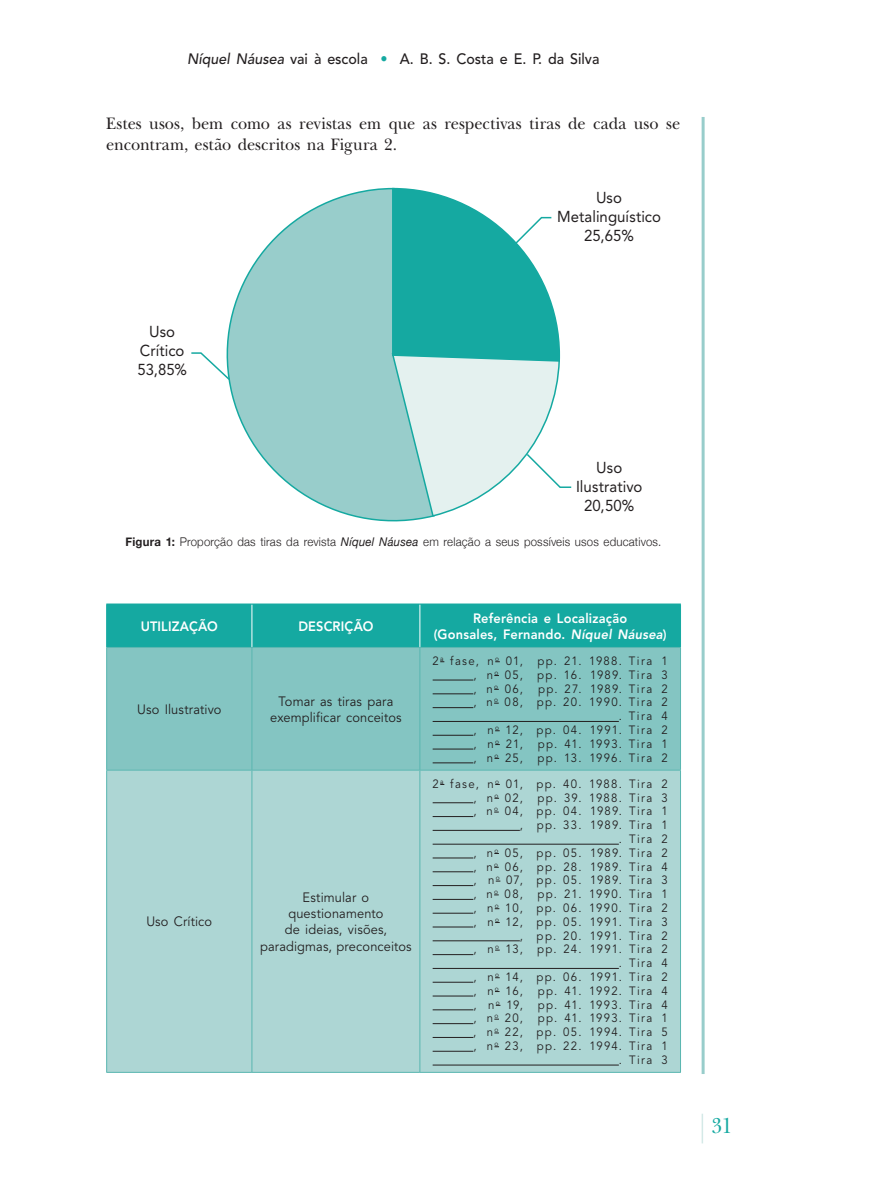
<style>
.page{position:relative;width:893px;height:1191px;background:#fff}
.page>*{position:absolute;margin:0;border:0;box-sizing:border-box;transform-origin:0 0}
.t1{font:22.5px "New Baskerville Std";color:#15a9a1;scale:.9 1}
.t2{font:17.25px/21.8px "New Baskerville Std";letter-spacing:.005em;color:#231f20;scale:.95 1}
.t3{font:15.75px/18.9px "Avenir LT Std";color:#231f20;text-align:center;scale:.95 1}
.t4{font:500 15px "Avenir LT Std";color:#231f20;scale:.95 1}
.t5{font:13.5px/16.2px "Avenir LT Std";letter-spacing:.01em;color:#231f20;text-align:center;scale:.95 1}
.t6{font:800 13.5px/16.2px "Avenir LT Std";letter-spacing:.015em;color:#fff;text-align:center;scale:.95 1}
.t7{font:12px/13.8px "Avenir LT Std";letter-spacing:.12em;color:#231f20;text-align:right;scale:.95 1}
.t8{font:300 12px "Helvetica Neue";letter-spacing:.015em;color:#231f20;scale:.95 1}
.s1{font-style:italic}
.s2{color:#15a9a1}
.s3{font-weight:700}
.s4{font-weight:400;font-style:italic}
</style>
<div class="page">
<hr style="left:702px;top:117px;width:3px;height:957px;background:#98cdcb">
<hr style="left:702px;top:1113px;width:1px;height:30px;background:#d4e9e7">
<div style="left:107px;top:604px;width:573px;height:43px;background:#15a9a1"></div>
<div style="left:107px;top:648px;width:573px;height:122px;background:#84c5c2"></div>
<div style="left:107px;top:771px;width:573px;height:301px;background:#add6d4"></div>
<hr style="left:252px;top:604px;width:1px;height:43px;background:#fff">
<hr style="left:419px;top:604px;width:1px;height:43px;background:#fff">
<hr style="left:106px;top:604px;width:1px;height:43px;background:#15a9a1">
<hr style="left:106px;top:603px;width:146px;height:1px;background:#15a9a1">
<hr style="left:252px;top:603px;width:168px;height:1px;background:#15a9a1">
<hr style="left:420px;top:603px;width:261px;height:1px;background:#15a9a1">
<hr style="left:680px;top:604px;width:1px;height:43px;background:#15a9a1">
<hr style="left:106px;top:648px;width:1px;height:122px;background:#59b6b0">
<hr style="left:106px;top:647px;width:146px;height:1px;background:#59b6b0">
<hr style="left:252px;top:647px;width:168px;height:1px;background:#59b6b0">
<hr style="left:252px;top:648px;width:1px;height:122px;background:#59b6b0">
<hr style="left:419px;top:648px;width:1px;height:122px;background:#59b6b0">
<hr style="left:420px;top:647px;width:261px;height:1px;background:#59b6b0">
<hr style="left:680px;top:648px;width:1px;height:122px;background:#59b6b0">
<hr style="left:106px;top:770px;width:1px;height:302px;background:#59b6b0">
<hr style="left:106px;top:770px;width:146px;height:1px;background:#59b6b0">
<hr style="left:252px;top:770px;width:168px;height:1px;background:#59b6b0">
<hr style="left:252px;top:770px;width:1px;height:302px;background:#59b6b0">
<hr style="left:419px;top:770px;width:1px;height:302px;background:#59b6b0">
<hr style="left:420px;top:770px;width:261px;height:1px;background:#59b6b0">
<hr style="left:680px;top:770px;width:1px;height:302px;background:#59b6b0">
<hr style="left:106px;top:1072px;width:146px;height:1px;background:#59b6b0">
<hr style="left:252px;top:1072px;width:168px;height:1px;background:#59b6b0">
<hr style="left:420px;top:1072px;width:261px;height:1px;background:#59b6b0">
<hr style="left:433px;top:679px;width:40px;height:1px;background:#231f20">
<hr style="left:433px;top:693px;width:40px;height:1px;background:#231f20">
<hr style="left:433px;top:707px;width:40px;height:1px;background:#231f20">
<hr style="left:433px;top:721px;width:186px;height:1px;background:#231f20">
<hr style="left:433px;top:735px;width:40px;height:1px;background:#231f20">
<hr style="left:433px;top:748px;width:40px;height:1px;background:#231f20">
<hr style="left:433px;top:762px;width:40px;height:1px;background:#231f20">
<hr style="left:433px;top:802px;width:40px;height:1px;background:#231f20">
<hr style="left:433px;top:816px;width:40px;height:1px;background:#231f20">
<hr style="left:433px;top:830px;width:87px;height:1px;background:#231f20">
<hr style="left:433px;top:843px;width:186px;height:1px;background:#231f20">
<hr style="left:433px;top:857px;width:40px;height:1px;background:#231f20">
<hr style="left:433px;top:871px;width:40px;height:1px;background:#231f20">
<hr style="left:433px;top:885px;width:40px;height:1px;background:#231f20">
<hr style="left:433px;top:899px;width:40px;height:1px;background:#231f20">
<hr style="left:433px;top:912px;width:40px;height:1px;background:#231f20">
<hr style="left:433px;top:926px;width:40px;height:1px;background:#231f20">
<hr style="left:433px;top:940px;width:87px;height:1px;background:#231f20">
<hr style="left:433px;top:954px;width:40px;height:1px;background:#231f20">
<hr style="left:433px;top:968px;width:186px;height:1px;background:#231f20">
<hr style="left:433px;top:981px;width:40px;height:1px;background:#231f20">
<hr style="left:433px;top:995px;width:40px;height:1px;background:#231f20">
<hr style="left:433px;top:1009px;width:40px;height:1px;background:#231f20">
<hr style="left:433px;top:1023px;width:40px;height:1px;background:#231f20">
<hr style="left:433px;top:1037px;width:40px;height:1px;background:#231f20">
<hr style="left:433px;top:1050px;width:40px;height:1px;background:#231f20">
<hr style="left:433px;top:1064px;width:186px;height:1px;background:#231f20">
<svg style="left:226px;top:187px;width:206px;height:335px"></svg>
<svg style="left:391px;top:187px;width:181px;height:330px"></svg>
<svg style="left:191px;top:351px;width:40px;height:30px"></svg>
<p class="t4" style="left:187px;top:50px;width:435px"><span class="s1">Níquel Náusea</span> vai à escola <span class="s2">•</span> A. B. S. Costa e E. P. da Silva</p>
<h2 class="t2" style="left:106px;top:112px;width:606px">Estes usos, bem como as revistas em que as respectivas tiras de cada uso se encontram, estão descritos na Figura 2.</h2>
<h3 class="t3" style="left:137px;top:322px;width:54px">Uso<br>Crítico<br>53,85%</h3>
<h3 class="t3" style="left:557px;top:188px;width:111px">Uso<br>Metalinguístico<br>25,65%</h3>
<h3 class="t3" style="left:576px;top:458px;width:71px">Uso<br>I lustrativo<br>20,50%</h3>
<p class="t8" style="left:125px;top:531px;width:565px"><span class="s3">Figura 1:</span> Proporção das tiras da revista <span class="s4">Níquel Náusea</span> em relação a seus possíveis usos educativos.</p>
<p class="t6" style="left:141px;top:618px;width:9px">utilização</p>
<p class="t6" style="left:298px;top:618px;width:20px">Descrição</p>
<p class="t6" style="left:434px;top:610px;width:246px">Referência e Localização<br>(Gonsales, Fernando. <span class="s1">Níquel Náusea</span>)</p>
<p class="t5" style="left:137px;top:701px;width:90px">Uso Ilustrativo</p>
<p class="t5" style="left:270px;top:693px;width:140px">Tomar as tiras para exemplificar conceitos</p>
<p class="t5" style="left:146px;top:914px;width:71px">Uso Crítico</p>
<p class="t5" style="left:260px;top:889px;width:161px">Estimular o questionamento<br>de ideias, visões, paradigmas, preconceitos</p>
<p class="t7" style="left:473px;top:654px;width:206px;text-align:justify;text-indent:-41px">2<sup>a</sup> fase, n<sup>o</sup> 01, pp. 21. 1988. Tira 1 , n<sup>o</sup> 05, pp. 16. 1989. Tira 3 , n<sup>o</sup> 06,</p>
<p class="t7" style="left:473px;top:682px;width:206px">pp. 27. 1989. Tira 2<br>, n<sup>o</sup> 08, pp. 20. 1990. Tira 2 . Tira 4<br>, n<sup>o</sup> 12, pp. 04. 1991. Tira 2 , n<sup>o</sup> 21, pp. 41. 1993. Tira 1 , n<sup>o</sup> 25, pp. 13. 1996. Tira 2</p>
<p class="t7" style="left:433px;top:777px;width:249px">2<sup>a</sup> fase, n<sup>o</sup> 01, pp. 40. 1988. Tira 2 , n<sup>o</sup> 02, pp. 39. 1988. Tira 3<br>, n<sup>o</sup> 04, pp. 04. 1989. Tira 1<br>, pp. 33. 1989. Tira 1<br>. Tira 2<br>, n<sup>o</sup> 05, pp. 05. 1989. Tira 2<br>, n<sup>o</sup> 06, pp. 28. 1989. Tira 4<br>, n<sup>o</sup> 07, pp. 05. 1989. Tira 3<br>, n<sup>o</sup> 08, pp. 21. 1990. Tira 1<br>, n<sup>o</sup> 10, pp. 06. 1990. Tira 2<br>, n<sup>o</sup> 12, pp. 05. 1991. Tira 3<br>, pp. 20. 1991. Tira 2<br>, n<sup>o</sup> 13, pp. 24. 1991. Tira 2<br>. Tira 4<br>, n<sup>o</sup> 14, pp. 06. 1991. Tira 2<br>, n<sup>o</sup> 16, pp. 41. 1992. Tira 4<br>, n<sup>o</sup> 19, pp. 41. 1993. Tira 4<br>, n<sup>o</sup> 20, pp. 41. 1993. Tira 1<br>, n<sup>o</sup> 22, pp. 05. 1994. Tira 5<br>, n<sup>o</sup> 23, pp. 22. 1994. Tira 1<br>. Tira 3</p>
<h1 class="t1" style="left:711px;top:1113px;width:25px">31</h1>
</div>
